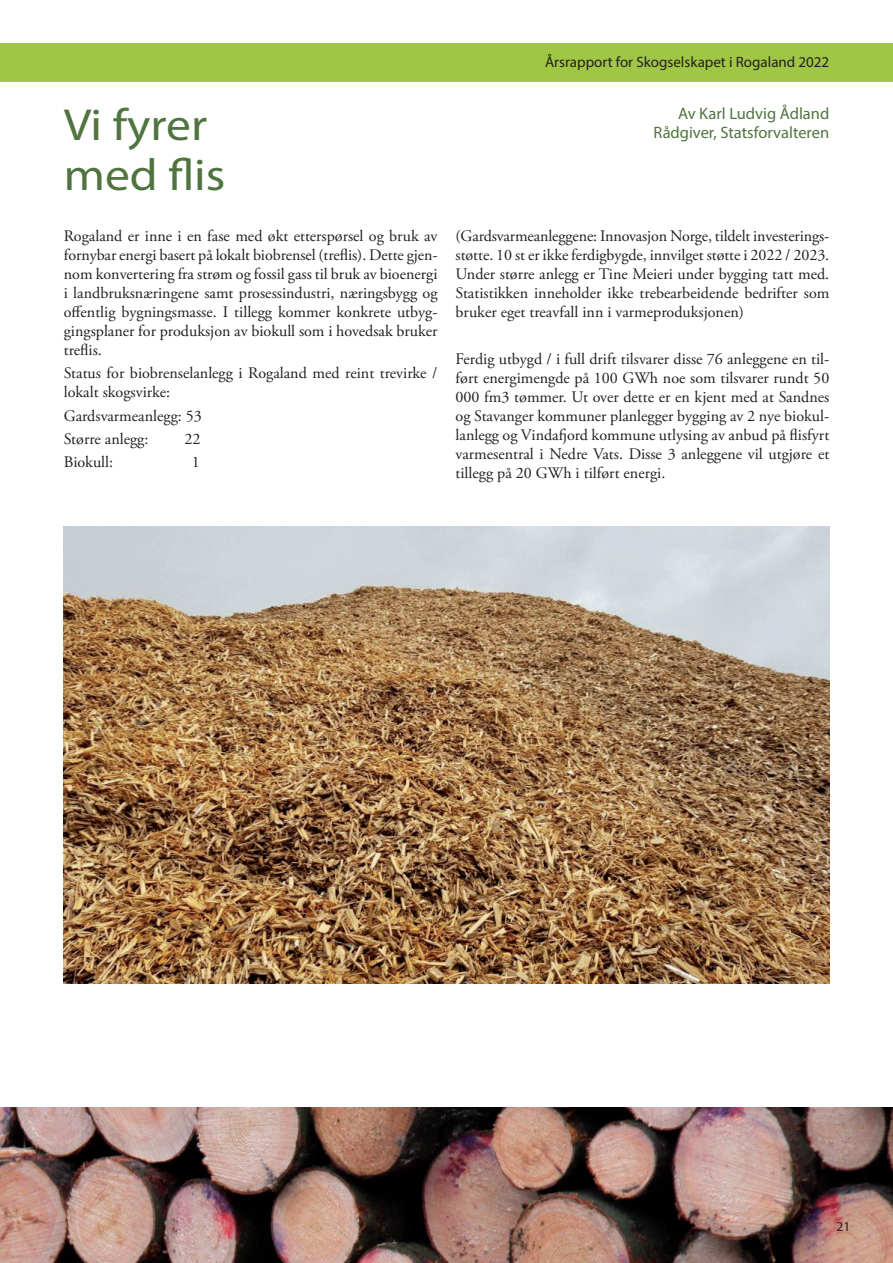
<style>
.page{position:relative;width:893px;height:1263px;background:#fff}
.page>*{position:absolute;margin:0;border:0;box-sizing:border-box;transform-origin:0 0}
.t1{font:45px/49.5px "Myriad Pro";color:#507440;scale:1.1 1}
.t2{font:16.5px/19.5px "Myriad Pro";color:#507440;text-align:right}
.t3{font:16.05px/19px "Adobe Garamond Pro";color:#231f20;text-align:justify}
.t4{font:15px "Myriad Pro";color:#231f20}
.t5{font:13.5px "Myriad Pro";color:#231f20}
</style>
<div class="page">
<img style="left:0;top:1108px;width:893px;height:155px">
<div style="left:0;top:43px;width:893px;height:38px;background:#a0c646"></div>
<img style="left:64px;top:526px;width:765px;height:458px">
<p class="t4" style="left:545px;top:53px;width:286px">Årsrapport for Skogselskapet i Rogaland 2022</p>
<h1 class="t1" style="left:64px;top:99px;width:148px">Vi fyrer med flis</h1>
<p class="t2" style="left:654px;top:103px;width:177px">Av Karl Ludvig Ådland<br>Rådgiver, Statsforvalteren</p>
<p class="t3" style="left:64px;top:227px;width:375px">Rogaland er inne i en fase med økt etterspørsel og bruk av fornybar energi basert på lokalt biobrensel (treflis). Dette gjen&shy;nom konvertering fra strøm og fossil gass til bruk av bioenergi i landbruksnæringene samt prosessindustri, næringsbygg og offentlig bygningsmasse. I tillegg kommer konkrete utbyg&shy;gingsplaner for produksjon av biokull som i hovedsak bruker treflis.</p>
<p class="t3" style="left:64px;top:364px;width:375px">Status for biobrenselanlegg i Rogaland med reint trevirke / lokalt skogsvirke:</p>
<p class="t3" style="left:64px;top:405px;width:140px;line-height:23.2px">Gardsvarmeanlegg: 53<br>Større anlegg:</p>
<p class="t3" style="left:456px;top:227px;width:375px">(Gardsvarmeanleggene: Innovasjon Norge, tildelt investerings&shy;støtte. 10 st er ikke ferdigbygde, innvilget støtte i 2022 / 2023.<br>Under større anlegg er Tine Meieri under bygging tatt med.<br>Statistikken inneholder ikke trebearbeidende bedrifter som bruker eget treavfall inn i varmeproduksjonen)</p>
<p class="t3" style="left:456px;top:350px;width:375px">Ferdig utbygd / i full drift tilsvarer disse 76 anleggene en til&shy;ført energimengde på 100 GWh noe som tilsvarer rundt 50<br>000 fm3 tømmer. Ut over dette er en kjent med at Sandnes og Stavanger kommuner planlegger bygging av 2 nye biokul&shy;lanlegg og Vindafjord kommune utlysing av anbud på flisfyrt varmesentral i Nedre Vats. Disse 3 anleggene vil utgjøre et tillegg på 20 GWh i tilført energi.</p>
<p class="t3" style="left:185px;top:430px;width:18px">22</p>
<p class="t3" style="left:64px;top:453px;width:51px">Biokull:</p>
<p class="t3" style="left:192px;top:453px;width:10px">1</p>
<p class="t5" style="left:837px;top:1218px;width:15px">21</p>
</div>
